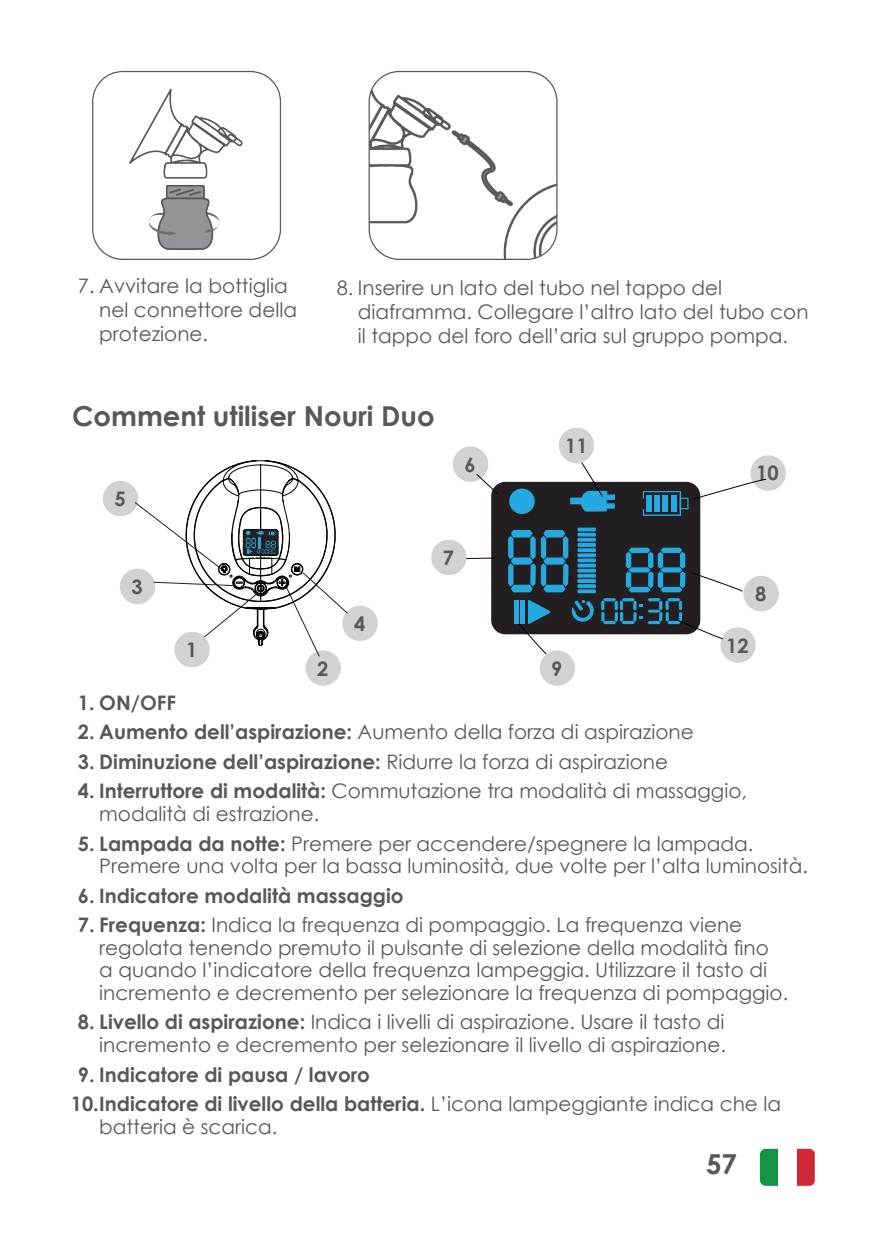
<style>
.page{position:relative;width:886px;height:1241px;background:#fff}
.page>*{position:absolute;margin:0;border:0;box-sizing:border-box;transform-origin:0 0}
.calibri_head{font:700 27.5px "Century Gothic";color:#57585a}
.t1{font:20px/22.5px "Century Gothic";color:#57585a}
.calibri_body{font:700 20px "Century Gothic";color:#57585a}
.s1{font-weight:700}
.s2{font-weight:400}
</style>
<div class="page">
<div style="left:797px;top:1148px;width:18px;height:37px;background:#cf2937"></div>
<div style="left:760px;top:1148px;width:18px;height:37px;background:#129346"></div>
<img style="left:130px;top:88px;width:113px;height:161px">
<div style="left:92px;top:71px;width:189px;height:189px;border:1px solid #57585a;border-radius:30px"></div>
<img style="left:369px;top:71px;width:188px;height:188px">
<div style="left:369px;top:71px;width:188px;height:189px;border:1px solid #57585a;border-radius:30px"></div>
<div style="left:174px;top:631px;width:36px;height:36px;background:#d1d2d4;border-radius:50%"></div>
<div style="left:453px;top:446px;width:35px;height:36px;background:#d1d2d4;border-radius:50%"></div>
<div style="left:431px;top:539px;width:36px;height:36px;background:#d1d2d4;border-radius:50%"></div>
<div style="left:743px;top:575px;width:36px;height:36px;background:#d1d2d4;border-radius:50%"></div>
<div style="left:540px;top:650px;width:35px;height:35px;background:#d1d2d4;border-radius:50%"></div>
<div style="left:750px;top:455px;width:36px;height:35px;background:#d1d2d4;border-radius:50%"></div>
<div style="left:559px;top:427px;width:35px;height:36px;background:#d1d2d4;border-radius:50%"></div>
<div style="left:720px;top:627px;width:36px;height:35px;background:#d1d2d4;border-radius:50%"></div>
<div style="left:305px;top:650px;width:36px;height:35px;background:#d1d2d4;border-radius:50%"></div>
<div style="left:120px;top:568px;width:35px;height:36px;background:#d1d2d4;border-radius:50%"></div>
<div style="left:342px;top:605px;width:36px;height:36px;background:#d1d2d4;border-radius:50%"></div>
<div style="left:103px;top:481px;width:35px;height:35px;background:#d1d2d4;border-radius:50%"></div>
<div style="left:491px;top:482px;width:209px;height:152px;background:#231f20;border-radius:14px"></div>
<svg style="left:509px;top:489px;width:10px;height:25px"></svg>
<svg style="left:508px;top:530px;width:11px;height:94px"></svg>
<svg style="left:519px;top:462px;width:248px;height:192px"></svg>
<svg style="left:134px;top:460px;width:214px;height:197px"></svg>
<svg style="left:476px;top:473px;width:23px;height:22px"></svg>
<hr style="left:466px;top:557px;width:29px;height:2px;background:#040503">
<p class="t1" style="left:99px;top:274px;width:199px;line-height:24px;text-indent:-21px">7. Avvitare la bottiglia nel connettore della protezione.</p>
<p class="t1" style="left:358px;top:275px;width:452px;line-height:24px;text-indent:-21px">8. Inserire un lato del tubo nel tappo del diaframma. Collegare l’altro lato del tubo con il tappo del foro dell’aria sul gruppo pompa.</p>
<p class="calibri_head" style="left:72px;top:395px;width:364px">Comment utiliser Nouri Duo</p>
<p class="calibri_body" style="left:114px;top:483px;width:13px">5</p>
<p class="calibri_body" style="left:464px;top:449px;width:13px">6</p>
<p class="calibri_body" style="left:131px;top:571px;width:13px">3</p>
<p class="calibri_body" style="left:186px;top:634px;width:13px">1</p>
<p class="calibri_body" style="left:317px;top:653px;width:13px">2</p>
<p class="calibri_body" style="left:354px;top:608px;width:13px">4</p>
<p class="calibri_body" style="left:443px;top:542px;width:13px">7</p>
<p class="calibri_body" style="left:565px;top:430px;width:24px">11</p>
<p class="calibri_body" style="left:551px;top:653px;width:13px">9</p>
<p class="calibri_body" style="left:756px;top:457px;width:24px">10</p>
<p class="calibri_body" style="left:755px;top:578px;width:13px">8</p>
<p class="calibri_body" style="left:726px;top:630px;width:24px">12</p>
<p class="calibri_body" style="left:78px;top:687px;width:100px">1. ON/OFF</p>
<p class="t1" style="left:78px;top:720px;width:617px"><span class="s1">2. Aumento dell’aspirazione:</span> Aumento della forza di aspirazione</p>
<p class="calibri_body" style="left:78px;top:746px;width:592px">3. Diminuzione dell’aspirazione: <span class="s2">Ridurre la forza di aspirazione</span></p>
<p class="t1" style="left:99px;top:779px;width:649px;text-indent:-21px"><span class="s1">4. Interruttore di modalità:</span> Commutazione tra modalità di massaggio, modalità di estrazione.</p>
<p class="t1" style="left:99px;top:831px;width:710px;text-indent:-21px"><span class="s1">5. Lampada da notte:</span> Premere per accendere/spegnere la lampada.<br>Premere una volta per la bassa luminosità, due volte per l’alta luminosità.</p>
<p class="calibri_body" style="left:78px;top:880px;width:327px">6. Indicatore modalità massaggio</p>
<p class="t1" style="left:99px;top:913px;width:690px;text-indent:-21px"><span class="s1">7. Frequenza:</span> Indica la frequenza di pompaggio. La frequenza viene regolata tenendo premuto il pulsante di selezione della modalità fino<br>a quando l’indicatore della frequenza lampeggia. Utilizzare il tasto di incremento e decremento per selezionare la frequenza di pompaggio.</p>
<p class="t1" style="left:78px;top:1010px;width:649px;text-align:right"><span class="s1">8. Livello di aspirazione:</span> Indica i livelli di aspirazione. Usare il tasto di incremento e decremento per selezionare il livello di aspirazione.</p>
<p class="calibri_body" style="left:78px;top:1058px;width:294px">9. Indicatore di pausa / lavoro</p>
<p class="t1" style="left:99px;top:1092px;width:683px;text-indent:-28px"><span class="s1">10.Indicatore di livello della batteria.</span> L’icona lampeggiante indica che la batteria è scarica.</p>
<h1 class="calibri_head" style="left:706px;top:1143px;width:32px">57</h1>
</div>
